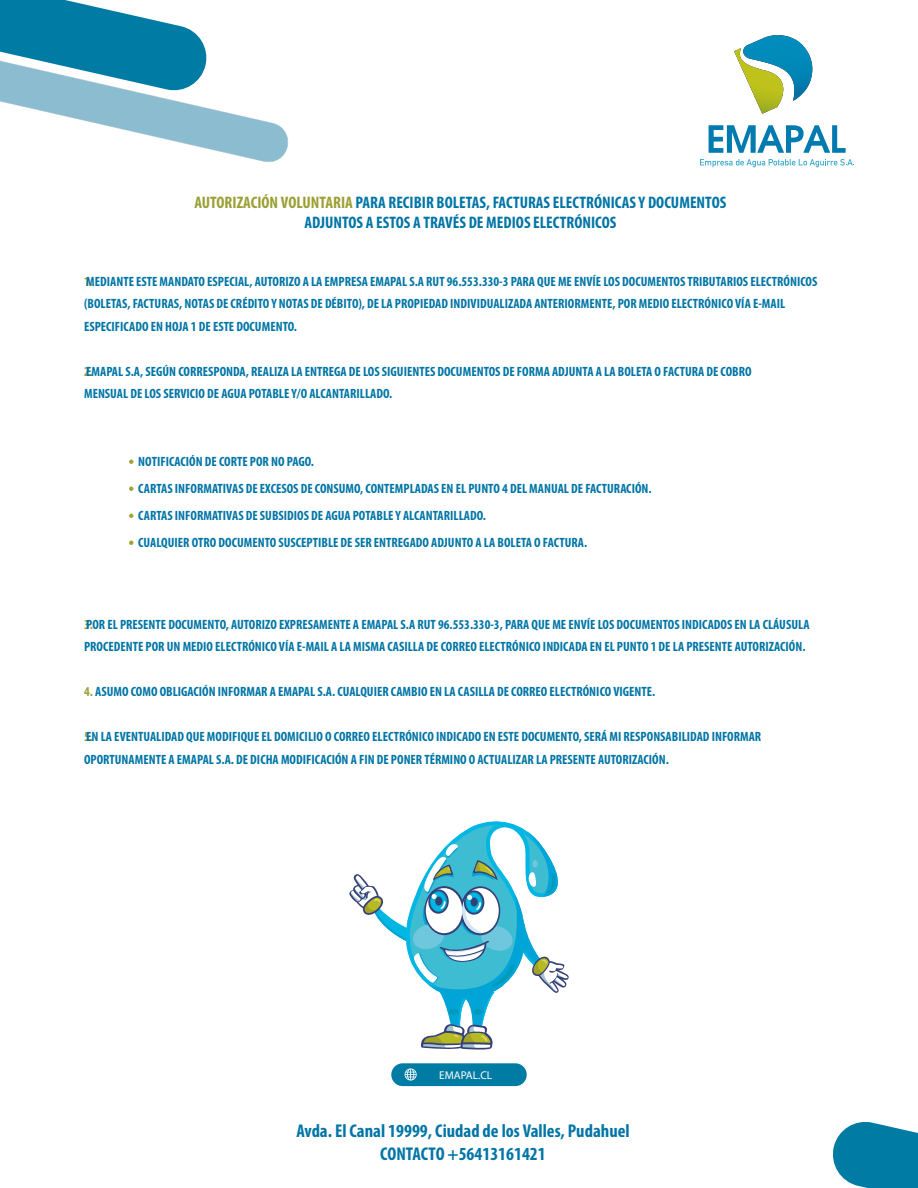
<style>
.page{position:relative;width:918px;height:1188px;background:#fff}
.page>*{position:absolute;margin:0;border:0;box-sizing:border-box;transform-origin:0 0}
.t1{font:700 condensed 18.6px/22.2px "Myriad Pro";color:#0075a6;text-align:center}
.t2{font:700 condensed 16.8px/20px "Myriad Pro";color:#0075a6;text-align:center}
.t3{font:700 condensed 13.5px/22.5px "Myriad Pro";color:#0075a6}
.t4{font:11.25px "Myriad Pro";color:#fff}
.s1{color:#9b9f34}
</style>
<div class="page">
<div style="left:391px;top:1063px;width:136px;height:23px;background:#007ba4;border-radius:11px"></div>
<svg style="left:405px;top:1068px;width:12px;height:13px"></svg>
<svg style="left:349px;top:821px;width:220px;height:229px"></svg>
<svg style="left:0;top:0;width:180px;height:26px"></svg>
<img style="left:0;top:26px;width:288px;height:136px">
<svg style="left:129px;top:460px;width:4px;height:4px"></svg>
<svg style="left:129px;top:487px;width:4px;height:4px"></svg>
<svg style="left:129px;top:514px;width:4px;height:4px"></svg>
<svg style="left:129px;top:541px;width:4px;height:4px"></svg>
<svg style="left:833px;top:1122px;width:85px;height:66px;background:#228cb0"></svg>
<img style="left:744px;top:36px;width:69px;height:64px">
<img style="left:735px;top:48px;width:59px;height:65px">
<svg style="left:709px;top:125px;width:137px;height:28px"></svg>
<svg style="left:700px;top:159px;width:154px;height:8px"></svg>
<p class="t2" style="left:194px;top:192px;width:533px"><span class="s1">AUTORIZACIÓN VOLUNTARIA</span> PARA RECIBIR BOLETAS, FACTURAS ELECTRÓNICAS Y DOCUMENTOS<br>ADJUNTOS A ESTOS A TRAVÉS DE MEDIOS ELECTRÓNICOS</p>
<p class="t3" style="left:84px;top:270px;width:735px"><span class="s1">1.</span>MEDIANTE ESTE MANDATO ESPECIAL, AUTORIZO A LA EMPRESA EMAPAL S.A RUT 96.553.330-3 PARA QUE ME ENVÍE LOS DOCUMENTOS TRIBUTARIOS ELECTRÓNICOS (BOLETAS, FACTURAS, NOTAS DE CRÉDITO Y NOTAS DE DÉBITO), DE LA PROPIEDAD INDIVIDUALIZADA ANTERIORMENTE, POR MEDIO ELECTRÓNICO VÍA E-MAIL<br>ESPECIFICADO EN HOJA 1 DE ESTE DOCUMENTO.</p>
<p class="t3" style="left:84px;top:360px;width:669px"><span class="s1">2.</span>EMAPAL S.A, SEGÚN CORRESPONDA, REALIZA LA ENTREGA DE LOS SIGUIENTES DOCUMENTOS DE FORMA ADJUNTA A LA BOLETA O FACTURA DE COBRO<br>MENSUAL DE LOS SERVICIO DE AGUA POTABLE Y/O ALCANTARILLADO.</p>
<p class="t3" style="left:138px;top:448px;width:515px;line-height:27px">NOTIFICACIÓN DE CORTE POR NO PAGO.<br>CARTAS INFORMATIVAS DE EXCESOS DE CONSUMO, CONTEMPLADAS EN EL PUNTO 4 DEL MANUAL DE FACTURACIÓN.<br>CARTAS INFORMATIVAS DE SUBSIDIOS DE AGUA POTABLE Y ALCANTARILLADO.<br>CUALQUIER OTRO DOCUMENTO SUSCEPTIBLE DE SER ENTREGADO ADJUNTO A LA BOLETA O FACTURA.</p>
<p class="t3" style="left:84px;top:613px;width:727px"><span class="s1">3.</span>POR EL PRESENTE DOCUMENTO, AUTORIZO EXPRESAMENTE A EMAPAL S.A RUT 96.553.330-3, PARA QUE ME ENVÍE LOS DOCUMENTOS INDICADOS EN LA CLÁUSULA<br>PROCEDENTE POR UN MEDIO ELECTRÓNICO VÍA E-MAIL A LA MISMA CASILLA DE CORREO ELECTRÓNICO INDICADA EN EL PUNTO 1 DE LA PRESENTE AUTORIZACIÓN.</p>
<p class="t3" style="left:84px;top:680px;width:573px"><span class="s1">4.</span> ASUMO COMO OBLIGACIÓN INFORMAR A EMAPAL S.A. CUALQUIER CAMBIO EN LA CASILLA DE CORREO ELECTRÓNICO VIGENTE.</p>
<p class="t3" style="left:84px;top:725px;width:679px"><span class="s1">5.</span>EN LA EVENTUALIDAD QUE MODIFIQUE EL DOMICILIO O CORREO ELECTRÓNICO INDICADO EN ESTE DOCUMENTO, SERÁ MI RESPONSABILIDAD INFORMAR<br>OPORTUNAMENTE A EMAPAL S.A. DE DICHA MODIFICACIÓN A FIN DE PONER TÉRMINO O ACTUALIZAR LA PRESENTE AUTORIZACIÓN.</p>
<p class="t4" style="left:439px;top:1068px;width:54px">EMAPAL.CL</p>
<h1 class="t1" style="left:296px;top:1120px;width:335px">Avda. El Canal 19999, Ciudad de los Valles, Pudahuel<br>CONTACTO +56413161421</h1>
</div>
